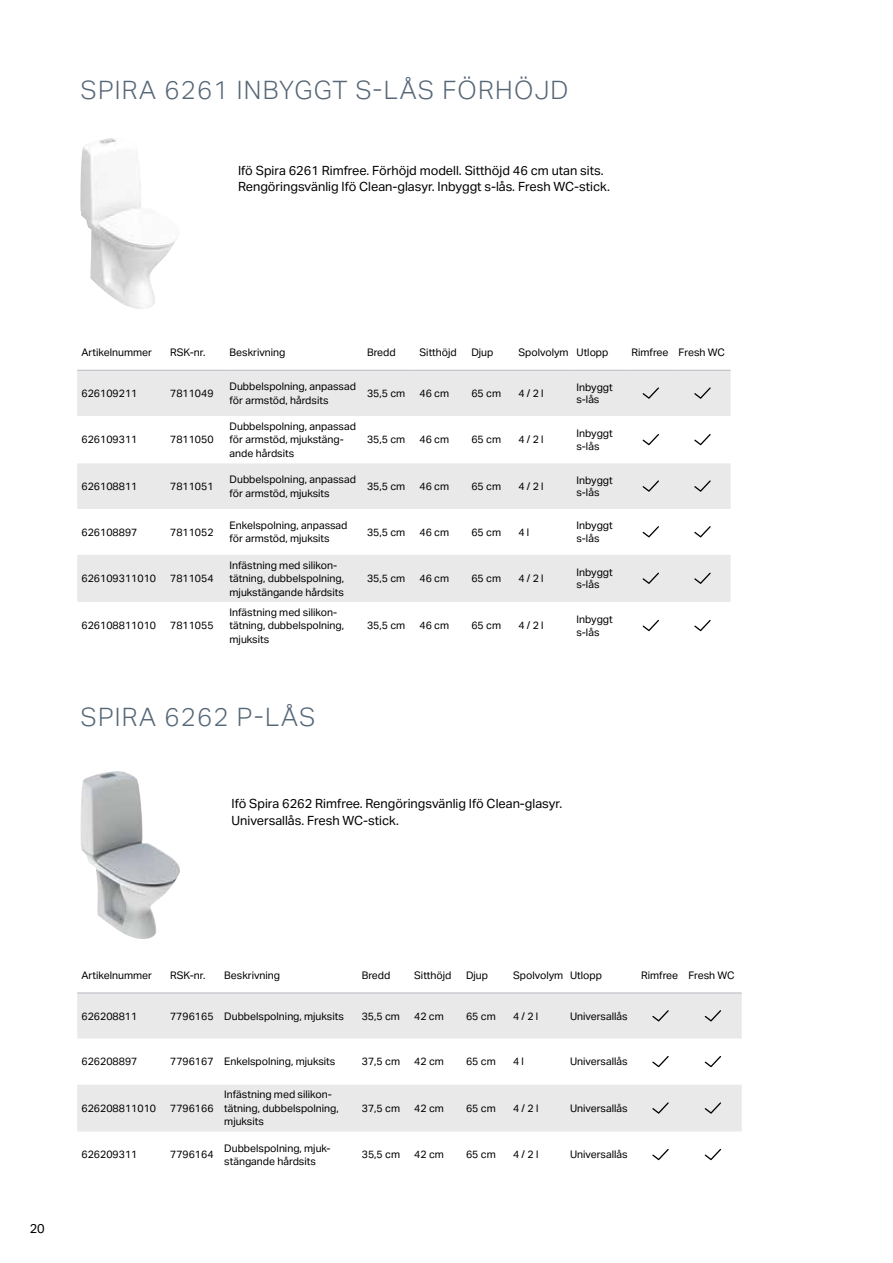
<style>
.page{position:relative;width:893px;height:1263px;background:#fff}
.page>*{position:absolute;margin:0;border:0;box-sizing:border-box;transform-origin:0 0}
.t1{font:300 25.5px "Aktiv Grotesk Geberit";letter-spacing:.05em;color:#566777}
.t2{font:12.75px/16.5px "Aktiv Grotesk Geberit";color:#000}
.t3{font:10.5px/13.5px "Aktiv Grotesk Geberit";color:#000}
</style>
<div class="page">
<div style="left:77px;top:371px;width:654px;height:45px;background:#e9e9ea"></div>
<svg style="left:77px;top:440px;width:654px;height:192px"></svg>
<hr style="left:77px;top:370px;width:89px;height:1px;background:#b4b8bd">
<hr style="left:166px;top:370px;width:59px;height:1px;background:#b4b8bd">
<hr style="left:225px;top:370px;width:138px;height:1px;background:#b4b8bd">
<hr style="left:363px;top:370px;width:52px;height:1px;background:#b4b8bd">
<hr style="left:415px;top:370px;width:52px;height:1px;background:#b4b8bd">
<hr style="left:467px;top:370px;width:47px;height:1px;background:#b4b8bd">
<hr style="left:514px;top:370px;width:58px;height:1px;background:#b4b8bd">
<hr style="left:572px;top:370px;width:55px;height:1px;background:#b4b8bd">
<hr style="left:627px;top:370px;width:47px;height:1px;background:#b4b8bd">
<hr style="left:674px;top:370px;width:57px;height:1px;background:#b4b8bd">
<svg style="left:643px;top:387px;width:16px;height:12px"></svg>
<svg style="left:694px;top:387px;width:17px;height:12px"></svg>
<svg style="left:643px;top:434px;width:16px;height:11px"></svg>
<svg style="left:694px;top:434px;width:17px;height:11px"></svg>
<svg style="left:643px;top:480px;width:16px;height:12px"></svg>
<svg style="left:694px;top:480px;width:17px;height:12px"></svg>
<svg style="left:643px;top:526px;width:16px;height:11px"></svg>
<svg style="left:694px;top:526px;width:17px;height:11px"></svg>
<svg style="left:643px;top:573px;width:16px;height:11px"></svg>
<svg style="left:694px;top:573px;width:17px;height:11px"></svg>
<svg style="left:643px;top:620px;width:16px;height:11px"></svg>
<svg style="left:694px;top:620px;width:17px;height:11px"></svg>
<img style="left:80px;top:138px;width:36px;height:82px">
<div style="left:77px;top:994px;width:665px;height:45px;background:#e9e9ea"></div>
<svg style="left:77px;top:1062px;width:665px;height:99px"></svg>
<hr style="left:77px;top:993px;width:89px;height:1px;background:#b4b8bd">
<hr style="left:166px;top:993px;width:54px;height:1px;background:#b4b8bd">
<hr style="left:220px;top:993px;width:138px;height:1px;background:#b4b8bd">
<hr style="left:358px;top:993px;width:52px;height:1px;background:#b4b8bd">
<hr style="left:410px;top:993px;width:52px;height:1px;background:#b4b8bd">
<hr style="left:462px;top:993px;width:47px;height:1px;background:#b4b8bd">
<hr style="left:509px;top:993px;width:57px;height:1px;background:#b4b8bd">
<hr style="left:566px;top:993px;width:71px;height:1px;background:#b4b8bd">
<hr style="left:637px;top:993px;width:47px;height:1px;background:#b4b8bd">
<hr style="left:684px;top:993px;width:58px;height:1px;background:#b4b8bd">
<svg style="left:652px;top:1010px;width:17px;height:11px"></svg>
<svg style="left:705px;top:1010px;width:16px;height:11px"></svg>
<svg style="left:652px;top:1056px;width:17px;height:11px"></svg>
<svg style="left:705px;top:1056px;width:16px;height:11px"></svg>
<svg style="left:652px;top:1102px;width:17px;height:12px"></svg>
<svg style="left:705px;top:1102px;width:16px;height:12px"></svg>
<svg style="left:652px;top:1149px;width:17px;height:11px"></svg>
<svg style="left:705px;top:1149px;width:16px;height:11px"></svg>
<img style="left:80px;top:771px;width:37px;height:82px">
<h1 class="t1" style="left:80px;top:75px;width:490px">SPIRA 6261 INBYGGT S-LÅS FÖRHÖJD</h1>
<p class="t2" style="left:238px;top:162px;width:373px">Ifö Spira 6261 Rimfree. Förhöjd modell. Sitthöjd 46 cm utan sits.<br>Rengöringsvänlig Ifö Clean-glasyr. Inbyggt s-lås. Fresh WC-stick.</p>
<p class="t3" style="left:81px;top:346px;width:72px">Artikelnummer</p>
<p class="t3" style="left:170px;top:346px;width:37px">RSK-nr.</p>
<p class="t3" style="left:230px;top:346px;width:57px">Beskrivning</p>
<p class="t3" style="left:367px;top:346px;width:30px">Bredd</p>
<p class="t3" style="left:420px;top:346px;width:39px">Sitthöjd</p>
<p class="t3" style="left:471px;top:346px;width:24px">Djup</p>
<p class="t3" style="left:518px;top:346px;width:92px">Spolvolym Utlopp</p>
<p class="t3" style="left:631px;top:346px;width:95px">Rimfree Fresh WC</p>
<p class="t3" style="left:81px;top:386px;width:57px">626109211</p>
<p class="t3" style="left:170px;top:386px;width:45px">7811049</p>
<p class="t3" style="left:230px;top:380px;width:128px">Dubbelspolning, anpassad för armstöd, hårdsits</p>
<p class="t3" style="left:367px;top:386px;width:40px">35,5 cm</p>
<p class="t3" style="left:420px;top:386px;width:31px">46 cm</p>
<p class="t3" style="left:471px;top:386px;width:31px">65 cm</p>
<p class="t3" style="left:518px;top:386px;width:27px">4 / 2 l</p>
<p class="t3" style="left:576px;top:380px;width:38px;line-height:12.6px">Inbyggt s-lås</p>
<p class="t3" style="left:81px;top:433px;width:57px">626109311</p>
<p class="t3" style="left:170px;top:433px;width:45px">7811050</p>
<p class="t3" style="left:230px;top:419px;width:128px">Dubbelspolning, anpassad för armstöd, mjukstäng&shy;ande hårdsits</p>
<p class="t3" style="left:367px;top:433px;width:40px">35,5 cm</p>
<p class="t3" style="left:420px;top:433px;width:31px">46 cm</p>
<p class="t3" style="left:471px;top:433px;width:31px">65 cm</p>
<p class="t3" style="left:518px;top:433px;width:27px">4 / 2 l</p>
<p class="t3" style="left:576px;top:427px;width:38px;line-height:12.6px">Inbyggt s-lås</p>
<p class="t3" style="left:81px;top:479px;width:57px">626108811</p>
<p class="t3" style="left:170px;top:479px;width:45px">7811051</p>
<p class="t3" style="left:230px;top:472px;width:128px">Dubbelspolning, anpassad för armstöd, mjuksits</p>
<p class="t3" style="left:367px;top:479px;width:40px">35,5 cm</p>
<p class="t3" style="left:420px;top:479px;width:31px">46 cm</p>
<p class="t3" style="left:471px;top:479px;width:31px">65 cm</p>
<p class="t3" style="left:518px;top:479px;width:27px">4 / 2 l</p>
<p class="t3" style="left:576px;top:473px;width:38px;line-height:12.6px">Inbyggt s-lås</p>
<p class="t3" style="left:81px;top:525px;width:57px">626108897</p>
<p class="t3" style="left:170px;top:525px;width:45px">7811052</p>
<p class="t3" style="left:230px;top:518px;width:119px">Enkelspolning, anpassad för armstöd, mjuksits</p>
<p class="t3" style="left:367px;top:525px;width:40px">35,5 cm</p>
<p class="t3" style="left:420px;top:525px;width:31px">46 cm</p>
<p class="t3" style="left:471px;top:525px;width:31px">65 cm</p>
<p class="t3" style="left:518px;top:525px;width:12px">4 l</p>
<p class="t3" style="left:576px;top:519px;width:38px;line-height:12.6px">Inbyggt s-lås</p>
<p class="t3" style="left:81px;top:571px;width:76px">626109311010</p>
<p class="t3" style="left:170px;top:571px;width:45px">7811054</p>
<p class="t3" style="left:230px;top:558px;width:116px">Infästning med silikon&shy;tätning, dubbelspolning, mjukstängande hårdsits</p>
<p class="t3" style="left:367px;top:571px;width:40px">35,5 cm</p>
<p class="t3" style="left:420px;top:571px;width:31px">46 cm</p>
<p class="t3" style="left:471px;top:571px;width:31px">65 cm</p>
<p class="t3" style="left:518px;top:571px;width:27px">4 / 2 l</p>
<p class="t3" style="left:576px;top:566px;width:38px;line-height:12.6px">Inbyggt s-lås</p>
<p class="t3" style="left:81px;top:619px;width:76px">626108811010</p>
<p class="t3" style="left:170px;top:619px;width:45px">7811055</p>
<p class="t3" style="left:230px;top:605px;width:116px">Infästning med silikon&shy;tätning, dubbelspolning, mjuksits</p>
<h1 class="t1" style="left:80px;top:702px;width:237px">SPIRA 6262 P-LÅS</h1>
<p class="t3" style="left:367px;top:619px;width:40px">35,5 cm</p>
<p class="t3" style="left:420px;top:619px;width:31px">46 cm</p>
<p class="t3" style="left:471px;top:619px;width:31px">65 cm</p>
<p class="t3" style="left:518px;top:619px;width:27px">4 / 2 l</p>
<p class="t3" style="left:576px;top:613px;width:38px;line-height:12.6px">Inbyggt s-lås</p>
<p class="t2" style="left:232px;top:795px;width:332px">Ifö Spira 6262 Rimfree. Rengöringsvänlig Ifö Clean-glasyr.<br>Universallås. Fresh WC-stick.</p>
<p class="t2" style="left:30px;top:1220px;width:17px">20</p>
<p class="t3" style="left:81px;top:968px;width:72px">Artikelnummer</p>
<p class="t3" style="left:170px;top:968px;width:37px">RSK-nr.</p>
<p class="t3" style="left:224px;top:968px;width:57px">Beskrivning</p>
<p class="t3" style="left:362px;top:968px;width:30px">Bredd</p>
<p class="t3" style="left:414px;top:968px;width:39px">Sitthöjd</p>
<p class="t3" style="left:466px;top:968px;width:24px">Djup</p>
<p class="t3" style="left:513px;top:968px;width:90px">Spolvolym Utlopp</p>
<p class="t3" style="left:641px;top:968px;width:95px">Rimfree Fresh WC</p>
<p class="t3" style="left:81px;top:1009px;width:57px">626208811</p>
<p class="t3" style="left:170px;top:1009px;width:175px">7796165 Dubbelspolning, mjuksits</p>
<p class="t3" style="left:362px;top:1009px;width:40px">35,5 cm</p>
<p class="t3" style="left:414px;top:1009px;width:31px">42 cm</p>
<p class="t3" style="left:466px;top:1009px;width:31px">65 cm</p>
<p class="t3" style="left:513px;top:1009px;width:27px">4 / 2 l</p>
<p class="t3" style="left:570px;top:1009px;width:59px">Universallås</p>
<p class="t3" style="left:81px;top:1055px;width:57px">626208897</p>
<p class="t3" style="left:170px;top:1055px;width:167px">7796167 Enkelspolning, mjuksits</p>
<p class="t3" style="left:362px;top:1055px;width:40px">37,5 cm</p>
<p class="t3" style="left:414px;top:1055px;width:31px">42 cm</p>
<p class="t3" style="left:466px;top:1055px;width:31px">65 cm</p>
<p class="t3" style="left:513px;top:1055px;width:12px">4 l</p>
<p class="t3" style="left:570px;top:1055px;width:59px">Universallås</p>
<p class="t3" style="left:81px;top:1101px;width:76px">626208811010</p>
<p class="t3" style="left:170px;top:1101px;width:45px">7796166</p>
<p class="t3" style="left:224px;top:1088px;width:116px">Infästning med silikon&shy;tätning, dubbelspolning, mjuksits</p>
<p class="t3" style="left:362px;top:1101px;width:40px">37,5 cm</p>
<p class="t3" style="left:414px;top:1101px;width:31px">42 cm</p>
<p class="t3" style="left:466px;top:1101px;width:31px">65 cm</p>
<p class="t3" style="left:513px;top:1101px;width:27px">4 / 2 l</p>
<p class="t3" style="left:570px;top:1101px;width:59px">Universallås</p>
<p class="t3" style="left:81px;top:1148px;width:57px">626209311</p>
<p class="t3" style="left:170px;top:1148px;width:45px">7796164</p>
<p class="t3" style="left:224px;top:1141px;width:108px">Dubbelspolning, mjuk&shy;stängande hårdsits</p>
<p class="t3" style="left:362px;top:1148px;width:40px">35,5 cm</p>
<p class="t3" style="left:414px;top:1148px;width:31px">42 cm</p>
<p class="t3" style="left:466px;top:1148px;width:31px">65 cm</p>
<p class="t3" style="left:513px;top:1148px;width:27px">4 / 2 l</p>
<p class="t3" style="left:570px;top:1148px;width:59px">Universallås</p>
</div>
